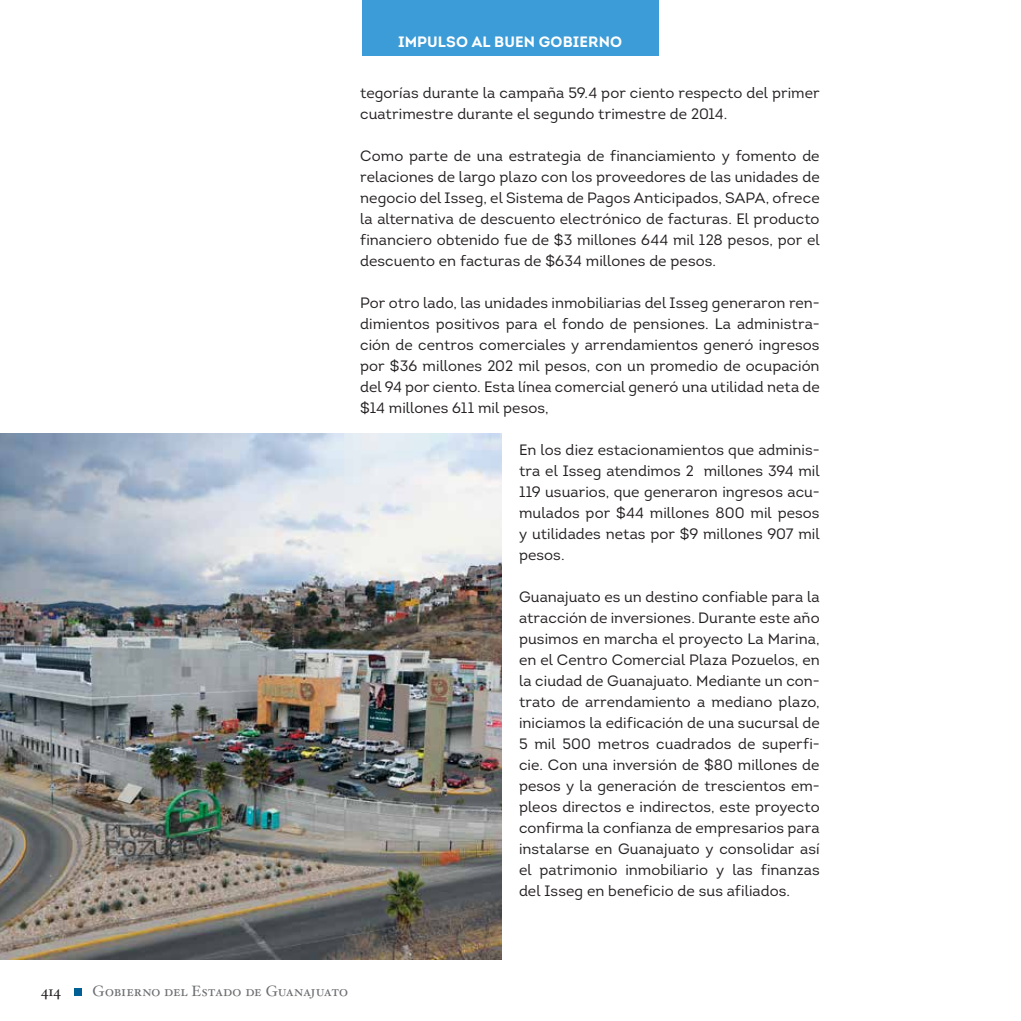
<style>
.page{position:relative;width:1021px;height:1021px;background:#fff}
.page>*{position:absolute;margin:0;border:0;box-sizing:border-box;transform-origin:0 0}
.t1{font:15px/21px "Intro";letter-spacing:.005em;color:#231f20;text-align:justify}
.t2{font:15px "Hoefler Text Roman Small Caps";letter-spacing:-.01em;color:#6d6e71}
.t3{font:700 15px "Intro";letter-spacing:.01em;color:#fff}
.t4{font:15px "Hoefler Text Roman Small Caps";color:#231f20}
</style>
<div class="page">
<div style="left:74px;top:988px;width:8px;height:8px;background:#006095"></div>
<div style="left:361px;top:0;width:297px;height:55px;background:#3c9cd7"></div>
<img style="left:0;top:434px;width:502px;height:525px">
<p class="t3" style="left:398px;top:32px;width:225px">IMPULSO AL BUEN GOBIERNO</p>
<p class="t1" style="left:360px;top:82px;width:461px">tegorías durante la campaña 59.4 por ciento respecto del primer cuatrimestre durante el segundo trimestre de 2014.</p>
<p class="t1" style="left:360px;top:145px;width:461px">Como parte de una estrategia de financiamiento y fomento de relaciones de largo plazo con los proveedores de las unidades de negocio del Isseg, el Sistema de Pagos Anticipados, SAPA, ofrece la alternativa de descuento electrónico de facturas. El producto financiero obtenido fue de $3 millones 644 mil 128 pesos, por el descuento en facturas de $634 millones de pesos.</p>
<p class="t1" style="left:360px;top:292px;width:461px">Por otro lado, las unidades inmobiliarias del Isseg generaron ren&shy;dimientos positivos para el fondo de pensiones. La administra&shy;ción de centros comerciales y arrendamientos generó ingresos por $36 millones 202 mil pesos, con un promedio de ocupación del 94 por ciento. Esta línea comercial generó una utilidad neta de $14 millones 611 mil pesos,</p>
<p class="t1" style="left:519px;top:439px;width:302px">En los diez estacionamientos que adminis&shy;tra el Isseg atendimos 2 millones 394 mil 119 usuarios, que generaron ingresos acu&shy;mulados por $44 millones 800 mil pesos y utilidades netas por $9 millones 907 mil pesos.</p>
<p class="t1" style="left:519px;top:586px;width:302px">Guanajuato es un destino confiable para la atracción de inversiones. Durante este año pusimos en marcha el proyecto La Marina, en el Centro Comercial Plaza Pozuelos, en la ciudad de Guanajuato. Mediante un con&shy;trato de arrendamiento a mediano plazo, iniciamos la edificación de una sucursal de 5 mil 500 metros cuadrados de superfi&shy;cie. Con una inversión de $80 millones de pesos y la generación de trescientos em&shy;pleos directos e indirectos, este proyecto confirma la confianza de empresarios para instalarse en Guanajuato y consolidar así el patrimonio inmobiliario y las finanzas del Isseg en beneficio de sus afiliados.</p>
<p class="t4" style="left:41px;top:982px;width:22px">414</p>
<p class="t2" style="left:93px;top:982px;width:257px">Gobierno del Estado de Guanajuato</p>
</div>
